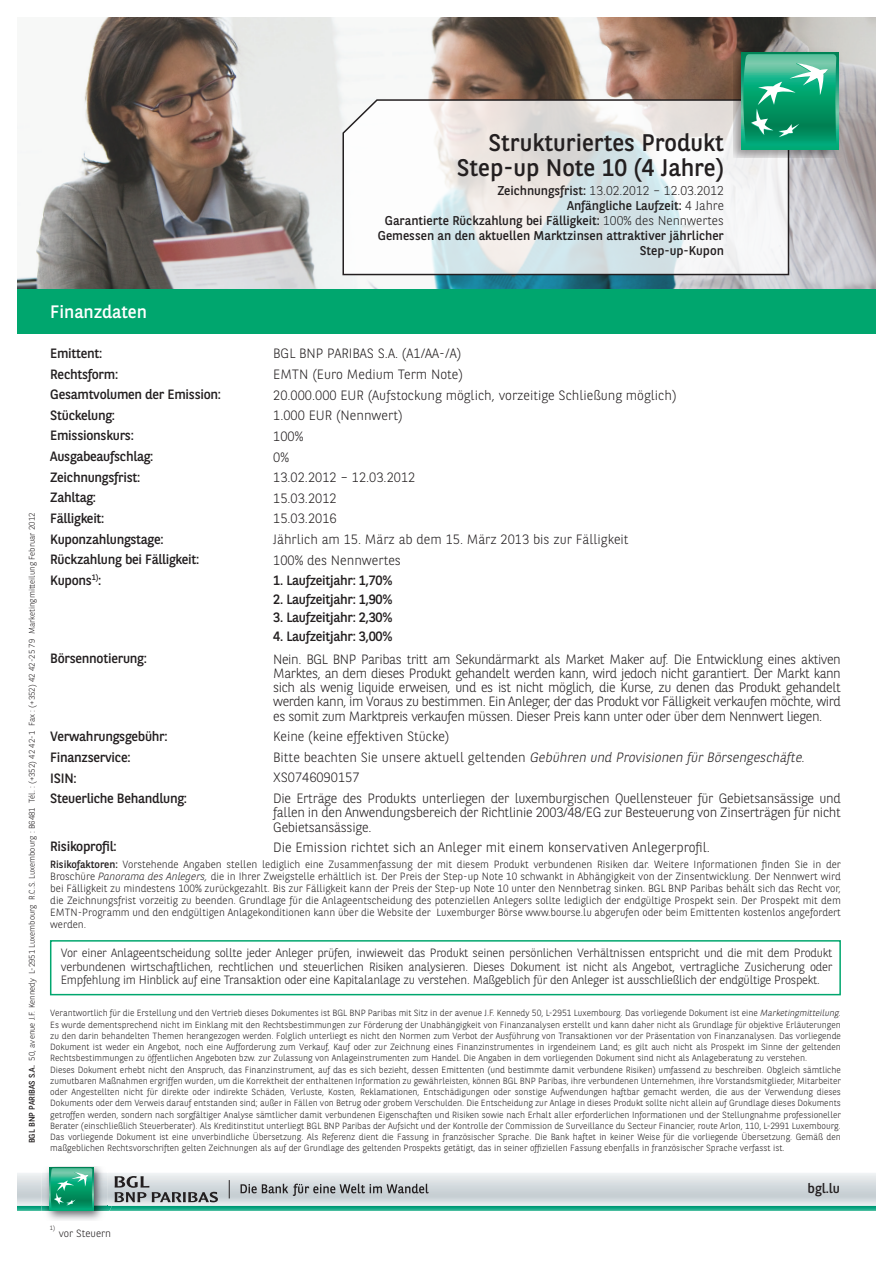
<style>
.page{position:relative;width:893px;height:1263px;background:#fff}
.page>*{position:absolute;margin:0;border:0;box-sizing:border-box;transform-origin:0 0}
.t1{font:24px "BNPP Sans";color:#231f20}
.t2{font:18px "BNPP Sans";color:#fff}
.t3{font:300 13.5px/14.2px "BNPP Sans";color:#231f20;text-align:justify}
.t4{font:13.5px "BNPP Sans";letter-spacing:-.02em;color:#231f20}
.t5{font:italic 300 13.5px "BNPP Sans";color:#231f20}
.t6{font:12.75px "BNPP Sans";color:#231f20}
.t7{font:300 12.75px "BNPP Sans";color:#231f20}
.t8{font:300 12px/13.5px "BNPP Sans";letter-spacing:-.02em;color:#231f20;text-align:justify}
.t9{font:300 10.5px/12px "BNPP Sans";color:#231f20;text-align:justify}
.t10{font:300 9px/11.2px "BNPP Sans";color:#231f20;text-align:justify}
.t11{font:300 8.25px "BNPP Sans";color:#231f20}
.t12{font:300 6.15px "BNPP Sans";color:#231f20}
.s1{font-weight:400}
.s2{font-weight:300}
.s3{font-style:normal}
.s4{font-style:italic}
</style>
<div class="page">
<img style="left:17px;top:17px;width:859px;height:272px">
<div style="left:17px;top:289px;width:859px;height:45px;background:#00a66e"></div>
<svg style="left:341px;top:99px;width:449px;height:177px"></svg>
<img style="left:733px;top:45px;width:113px;height:112px">
<svg style="left:742px;top:52px;width:96px;height:97px"></svg>
<svg style="left:743px;top:54px;width:93px;height:92px;background:#2cab81"></svg>
<img style="left:47px;top:1166px;width:55px;height:54px">
<div style="left:50px;top:1167px;width:43px;height:44px;background:#008154"></div>
<svg style="left:17px;top:1168px;width:859px;height:43px;background:#b7d2ce"></svg>
<div style="left:50px;top:940px;width:791px;height:55px;border:2px solid #00a66e"></div>
<p class="t1" style="left:488px;top:126px;width:237px">Strukturiertes Produkt</p>
<p class="t1" style="left:457px;top:151px;width:269px">Step-up Note 10 (4 Jahre)</p>
<p class="t7" style="left:497px;top:182px;width:228px"><span class="s1">Zeichnungsfrist:</span> 13.02.2012 – 12.03.2012</p>
<p class="t6" style="left:567px;top:197px;width:158px">Anfängliche Laufzeit: <span class="s2">4 Jahre</span></p>
<p class="t6" style="left:385px;top:212px;width:341px">Garantierte Rückzahlung bei Fälligkeit: <span class="s2">100% des Nennwertes</span></p>
<p class="t6" style="left:378px;top:227px;width:348px">Gemessen an den aktuellen Marktzinsen attraktiver jährlicher</p>
<p class="t6" style="left:640px;top:242px;width:86px">Step-up-Kupon</p>
<p class="t11" style="left:26px;top:1143px;width:632px;rotate:-90deg"><span class="s1">BGL BNP PARIBAS S.A.</span> 50, avenue J.F. Kennedy L-2951 Luxembourg R.C.S. Luxembourg : B6481 Tél. : (+352) 42 42-1 Fax : (+352) 42 42-25 79 Marketingmitteilung Februar 2012</p>
<p class="t2" style="left:50px;top:300px;width:98px">Finanzdaten</p>
<p class="t4" style="left:50px;top:344px;width:54px">Emittent:</p>
<p class="t4" style="left:50px;top:365px;width:69px">Rechtsform:</p>
<p class="t4" style="left:50px;top:385px;width:172px">Gesamtvolumen der Emission:</p>
<p class="t4" style="left:50px;top:406px;width:66px">Stückelung:</p>
<p class="t4" style="left:50px;top:426px;width:85px">Emissionskurs:</p>
<p class="t4" style="left:50px;top:447px;width:105px">Ausgabeaufschlag:</p>
<p class="t4" style="left:50px;top:468px;width:92px">Zeichnungsfrist:</p>
<p class="t4" style="left:50px;top:488px;width:47px">Zahltag:</p>
<p class="t4" style="left:50px;top:509px;width:56px">Fälligkeit:</p>
<p class="t4" style="left:50px;top:530px;width:115px">Kuponzahlungstage:</p>
<p class="t4" style="left:50px;top:550px;width:151px">Rückzahlung bei Fälligkeit:</p>
<p class="t4" style="left:50px;top:571px;width:53px">Kupons<sup>1)</sup>:</p>
<p class="t4" style="left:50px;top:649px;width:98px">Börsennotierung:</p>
<p class="t4" style="left:50px;top:727px;width:119px">Verwahrungsgebühr:</p>
<p class="t4" style="left:50px;top:748px;width:82px">Finanzservice:</p>
<p class="t4" style="left:50px;top:769px;width:28px">ISIN:</p>
<p class="t4" style="left:50px;top:789px;width:138px">Steuerliche Behandlung:</p>
<p class="t4" style="left:50px;top:837px;width:68px">Risikoprofil:</p>
<p class="t3" style="left:273px;top:346px;width:190px">BGL BNP PARIBAS S.A. (A1/AA-/A)</p>
<p class="t3" style="left:273px;top:367px;width:191px">EMTN (Euro Medium Term Note)</p>
<p class="t3" style="left:273px;top:387px;width:405px">20.000.000 EUR (Aufstockung möglich, vorzeitige Schließung möglich)</p>
<p class="t3" style="left:273px;top:408px;width:131px">1.000 EUR (Nennwert)</p>
<p class="t3" style="left:273px;top:428px;width:32px">100%</p>
<p class="t3" style="left:273px;top:449px;width:17px">0%</p>
<p class="t3" style="left:273px;top:470px;width:144px">13.02.2012 – 12.03.2012</p>
<p class="t3" style="left:273px;top:490px;width:65px">15.03.2012</p>
<p class="t3" style="left:273px;top:511px;width:65px">15.03.2016</p>
<p class="t3" style="left:273px;top:532px;width:357px">Jährlich am 15. März ab dem 15. März 2013 bis zur Fälligkeit</p>
<p class="t3" style="left:273px;top:552px;width:129px">100% des Nennwertes</p>
<p class="t4" style="left:273px;top:571px;width:121px">1. Laufzeitjahr: 1,70%</p>
<p class="t4" style="left:273px;top:590px;width:121px">2. Laufzeitjahr: 1,90%</p>
<p class="t4" style="left:273px;top:608px;width:121px">3. Laufzeitjahr: 2,30%</p>
<p class="t4" style="left:273px;top:627px;width:121px">4. Laufzeitjahr: 3,00%</p>
<p class="t3" style="left:273px;top:651px;width:569px">Nein. BGL BNP Paribas tritt am Sekundärmarkt als Market Maker auf. Die Entwicklung eines aktiven Marktes, an dem dieses Produkt gehandelt werden kann, wird jedoch nicht garantiert. Der Markt kann sich als wenig liquide erweisen, und es ist nicht möglich, die Kurse, zu denen das Produkt gehandelt werden kann, im Voraus zu bestimmen. Ein Anleger, der das Produkt vor Fälligkeit verkaufen möchte, wird es somit zum Marktpreis verkaufen müssen. Dieser Preis kann unter oder über dem Nennwert liegen.</p>
<p class="t3" style="left:273px;top:729px;width:178px">Keine (keine effektiven Stücke)</p>
<p class="t5" style="left:273px;top:748px;width:533px"><span class="s3">Bitte beachten Sie unsere aktuell geltenden</span> Gebühren und Provisionen fürBörsengeschäfte<span class="s3">.</span></p>
<p class="t3" style="left:273px;top:770px;width:88px">XS0746090157</p>
<p class="t3" style="left:273px;top:791px;width:569px">Die Erträge des Produkts unterliegen der luxemburgischen Quellensteuer für Gebietsansässige und fallen in den Anwendungsbereich der Richtlinie 2003/48/EG zur Besteuerung von Zinserträgen für nicht Gebietsansässige.</p>
<p class="t3" style="left:273px;top:840px;width:438px">Die Emission richtet sich an Anleger mit einem konservativen Anlegerprofil.</p>
<p class="t9" style="left:50px;top:858px;width:792px"><span class="s1">Risikofaktoren:</span> Vorstehende Angaben stellen lediglich eine Zusammenfassung der mit diesem Produkt verbundenen Risiken dar. Weitere Informationen finden Sie in der Broschüre <span class="s4">Panorama des Anlegers,</span> die in Ihrer Zweigstelle erhältlich ist. Der Preis der Step-up Note 10 schwankt in Abhängigkeit von der Zinsentwicklung. Der Nennwert wird bei Fälligkeit zu mindestens 100% zurückgezahlt. Bis zur Fälligkeit kann der Preis der Step-up Note 10 unter den Nennbetrag sinken. BGL BNP Paribas behält sich das Recht vor, die Zeichnungsfrist vorzeitig zu beenden. Grundlage für die Anlageentscheidung des potenziellen Anlegers sollte lediglich der endgültige Prospekt sein. Der Prospekt mit dem EMTN-Programm und den endgültigen Anlagekonditionen kann über die Website der Luxemburger Börse www.bourse.lu abgerufen oder beim Emittenten kostenlos angefordert werden.</p>
<p class="t8" style="left:61px;top:946px;width:773px">Vor einer Anlageentscheidung sollte jeder Anleger prüfen, inwieweit das Produkt seinen persönlichen Verhältnissen entspricht und die mit dem Produkt verbundenen wirtschaftlichen, rechtlichen und steuerlichen Risiken analysieren. Dieses Dokument ist nicht als Angebot, vertragliche Zusicherung oder Empfehlung im Hinblick auf eine Transaktion oder eine Kapitalanlage zu verstehen. Maßgeblich für den Anleger ist ausschließlich der endgültige Prospekt.</p>
<p class="t10" style="left:50px;top:1007px;width:792px">Verantwortlich für die Erstellung und den Vertrieb dieses Dokumentes ist BGL BNP Paribas mit Sitz in der avenue J.F. Kennedy 50, L-2951 Luxembourg. Das vorliegende Dokument ist eine <span class="s4">Marketingmitteilung</span>.<br>Es wurde dementsprechend nicht im Einklang mit den Rechtsbestimmungen zur Förderung der Unabhängigkeit von Finanzanalysen erstellt und kann daher nicht als Grundlage für objektive Erläuterungen zu den darin behandelten Themen herangezogen werden. Folglich unterliegt es nicht den Normen zum Verbot der Ausführung von Transaktionen vor der Präsentation von Finanzanalysen. Das vorliegende Dokument ist weder ein Angebot, noch eine Aufforderung zum Verkauf, Kauf oder zur Zeichnung eines Finanzinstrumentes in irgendeinem Land; es gilt auch nicht als Prospekt im Sinne der geltenden Rechtsbestimmungen zu öffentlichen Angeboten bzw. zur Zulassung von Anlageinstrumenten zum Handel. Die Angaben in dem vorliegenden Dokument sind nicht als Anlageberatung zu verstehen.</p>
<p class="t10" style="left:50px;top:1063px;width:792px">Dieses Dokument erhebt nicht den Anspruch, das Finanzinstrument, auf das es sich bezieht, dessen Emittenten (und bestimmte damit verbundene Risiken) umfassend zu beschreiben. Obgleich sämtliche zumutbaren Maßnahmen ergriffen wurden, um die Korrektheit der enthaltenen Information zu gewährleisten, können BGL BNP Paribas, ihre verbundenen Unternehmen, ihre Vorstandsmitglieder, Mitarbeiter oder Angestellten nicht für direkte oder indirekte Schäden, Verluste, Kosten, Reklamationen, Entschädigungen oder sonstige Aufwendungen haftbar gemacht werden, die aus der Verwendung dieses Dokuments oder dem Verweis darauf entstanden sind; außer in Fällen von Betrug oder grobem Verschulden. Die Entscheidung zur Anlage in dieses Produkt sollte nicht allein auf Grundlage dieses Dokuments getroffen werden, sondern nach sorgfältiger Analyse sämtlicher damit verbundenen Eigenschaften und Risiken sowie nach Erhalt aller erforderlichen Informationen und der Stellungnahme professioneller Berater (einschließlich Steuerberater). Als Kreditinstitut unterliegt BGL BNP Paribas der Aufsicht und der Kontrolle der Commission de Surveillance du Secteur Financier, route Arlon, 110, L-2991 Luxembourg.</p>
<p class="t10" style="left:50px;top:1131px;width:792px">Das vorliegende Dokument ist eine unverbindliche Übersetzung. Als Referenz dient die Fassung in französischer Sprache. Die Bank haftet in keiner Weise für die vorliegende Übersetzung. Gemäß den maßgeblichen Rechtsvorschriften gelten Zeichnungen als auf der Grundlage des geltenden Prospekts getätigt, das in seiner offiziellen Fassung ebenfalls in französischer Sprache verfasst ist.</p>
<p class="t12" style="left:50px;top:1224px;width:7px">1)</p>
<p class="t9" style="left:59px;top:1227px;width:54px">vor Steuern</p>
<p class="t4" style="left:808px;top:1179px;width:34px">bgl.lu</p>
</div>
